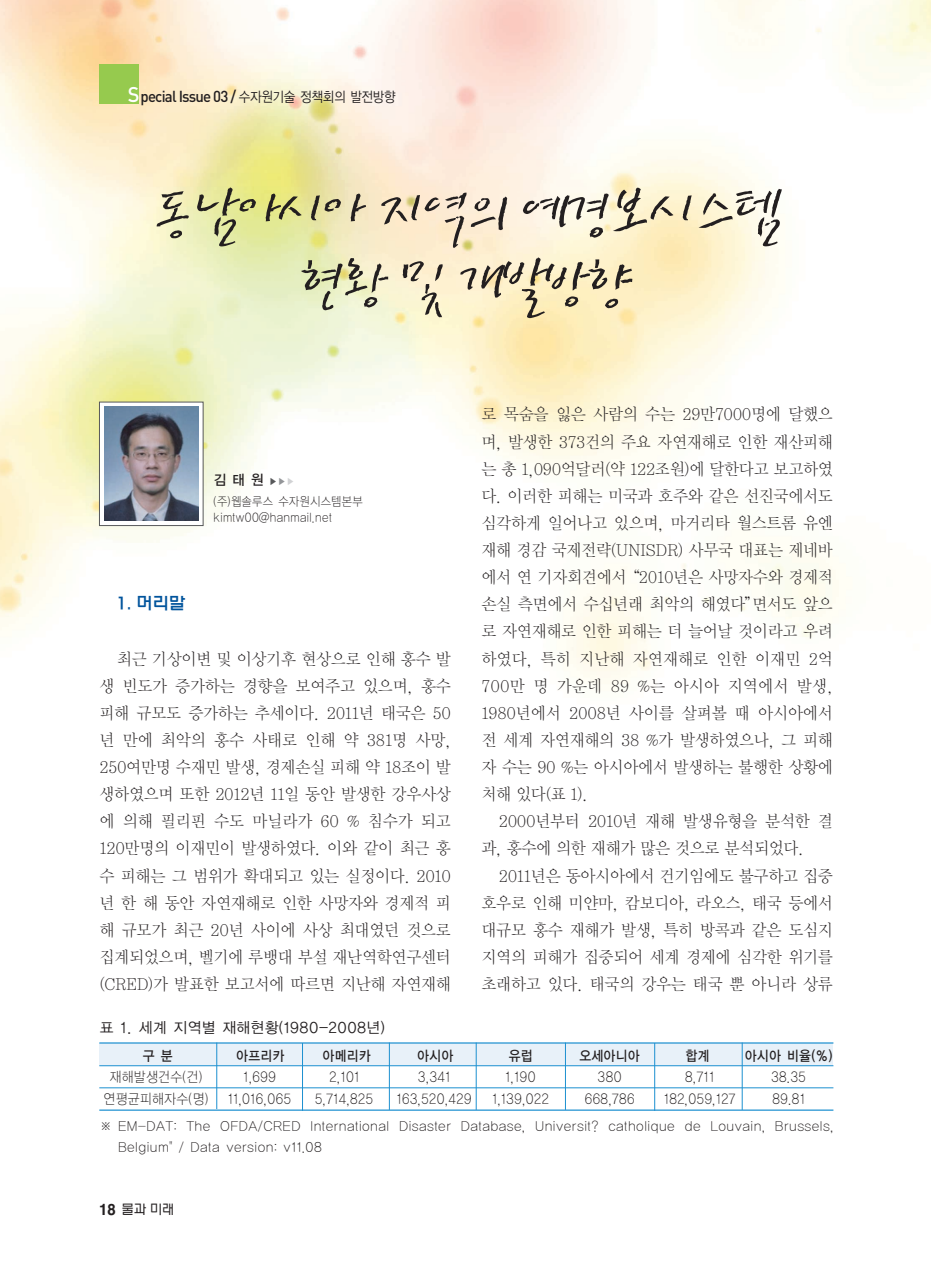
<style>
.page{position:relative;width:931px;height:1274px;background:#fff}
.page>*{position:absolute;margin:0;border:0;box-sizing:border-box;transform-origin:0 0}
.t1{font:63px/70px "San Bs B";letter-spacing:-.1em;color:#231f20;text-align:center;scale:.9 1}
.t2{font:500 17.5px "HY Wul Nun";color:#01549c;scale:.95 1}
.t3{font:16.62px/27.1px "Y Mj O11";letter-spacing:-.065em;color:#231f20;text-align:justify;scale:.95 1}
.t4{font:500 15.75px "DIN";letter-spacing:-.055em;color:#231f20;scale:.95 1}
.t5{font:14.88px "YGO12";letter-spacing:-.035em;color:#231f20}
.t6{font:14px "YGO11";letter-spacing:-.015em;color:#231f20;scale:.9 1}
.t7{font:14px "YGO13";letter-spacing:-.035em;color:#231f20;scale:.9 1}
.t8{font:14px "YGO11";letter-spacing:-.035em;color:#231f20;scale:.9 1}
.t9{font:300 14px "HY Wul Nun";color:#231f20;scale:.9 1}
.t10{font:14px "YGO13";letter-spacing:-.035em;color:#231f20}
.t11{font:13.12px/21px "YGO11";letter-spacing:-.015em;color:#231f20}
.t12{font:12.25px/15.8px "YGO11";letter-spacing:-.025em;color:#231f20;scale:.9 1}
.s1{font-size:21px;color:#fff}
.s2{font-family:"YGO12";font-weight:400;font-size:14px}
.s3{font-family:"J Cbg K";font-size:8.75px;color:#57585a}
.s4{font-family:"J Cbg K";font-size:8.75px;color:#939598}
.s5{font-family:"J Cbg K";font-size:8.75px;color:#d1d2d4}
.s6{font-family:"Helvetica";font-weight:700;font-size:15.75px}
</style>
<div class="page">
<img style="left:0;top:0;width:931px;height:1111px">
<div style="left:99px;top:64px;width:40px;height:40px;background:#96ca4e"></div>
<svg style="left:101px;top:404px;width:100px;height:120px"></svg>
<div style="left:99px;top:402px;width:104px;height:124px;border:1px solid #57585a"></div>
<img style="left:104px;top:407px;width:94px;height:114px">
<div style="left:99px;top:1043px;width:734px;height:22px;background:#e8f1f9"></div>
<hr style="left:99px;top:1088px;width:734px;height:1px;background:#1c90d0">
<hr style="left:99px;top:1042px;width:734px;height:2px;background:#1c90d0">
<hr style="left:99px;top:1065px;width:734px;height:1px;background:#1c90d0">
<hr style="left:99px;top:1110px;width:734px;height:1px;background:#1c90d0">
<hr style="left:216px;top:1043px;width:1px;height:66px;background:#1c90d0">
<hr style="left:302px;top:1043px;width:1px;height:68px;background:#1c90d0">
<hr style="left:389px;top:1043px;width:1px;height:67px;background:#1c90d0">
<hr style="left:476px;top:1043px;width:1px;height:67px;background:#1c90d0">
<hr style="left:565px;top:1043px;width:1px;height:67px;background:#1c90d0">
<hr style="left:654px;top:1043px;width:1px;height:68px;background:#1c90d0">
<hr style="left:742px;top:1043px;width:1px;height:67px;background:#1c90d0">
<p class="t4" style="left:128px;top:91px;width:284px"><span class="s1">S</span>pecial Issue 03 / <span class="s2">수자원기술 정책회의 발전방향</span></p>
<h1 class="t1" style="left:150px;top:187px;width:704px">동남아시아 지역의 예경보시스템 현황 및 개발방향</h1>
<p class="t10" style="left:213px;top:474px;width:83px">김태원 <span class="s3">▶</span><span class="s4">▶</span><span class="s5">▶</span></p>
<p class="t12" style="left:213px;top:494px;width:168px">(주)웹솔루스 수자원시스템본부 kimtw00@hanmail.net</p>
<p class="t2" style="left:117px;top:596px;width:74px">1. 머리말</p>
<p class="t3" style="left:99px;top:646px;width:372px;text-indent:17px">최근 기상이변 및 이상기후 현상으로 인해 홍수 발 생 빈도가 증가하는 경향을 보여주고 있으며, 홍수 피해 규모도 증가하는 추세이다. 2011년 태국은 50 년 만에 최악의 홍수 사태로 인해 약 381명 사망, 250여만명 수재민 발생, 경제손실 피해 약 18조이 발 생하였으며 또한 2012년 11일 동안 발생한 강우사상 에 의해 필리핀 수도 마닐라가 60 % 침수가 되고 120만명의 이재민이 발생하였다. 이와 같이 최근 홍 수 피해는 그 범위가 확대되고 있는 실정이다. 2010 년 한 해 동안 자연재해로 인한 사망자와 경제적 피 해 규모가 최근 20년 사이에 사상 최대였던 것으로 집계되었으며, 벨기에 루뱅대 부설 재난역학연구센터 (CRED)가 발표한 보고서에 따르면 지난해 자연재해</p>
<p class="t5" style="left:99px;top:1021px;width:287px">표 1. 세계 지역별 재해현황(1980-2008년)</p>
<p class="t3" style="left:481px;top:402px;width:372px">로 목숨을 잃은 사람의 수는 29만7000명에 달했으 며, 발생한 373건의 주요 자연재해로 인한 재산피해 는 총 1,090억달러(약 122조원)에 달한다고 보고하였 다. 이러한 피해는 미국과 호주와 같은 선진국에서도 심각하게 일어나고 있으며, 마거리타 월스트롬 유엔 재해 경감 국제전략(UNISDR) 사무국 대표는 제네바 에서 연 기자회견에서“2010년은 사망자수와 경제적 손실 측면에서 수십년래 최악의 해였다”면서도 앞으 로 자연재해로 인한 피해는 더 늘어날 것이라고 우려 하였다, 특히 지난해 자연재해로 인한 이재민 2억 700만 명 가운데 89 %는 아시아 지역에서 발생, 1980년에서 2008년 사이를 살펴볼 때 아시아에서 전 세계 자연재해의 38 %가 발생하였으나, 그 피해 자 수는 90 %는 아시아에서 발생하는 불행한 상황에 처해 있다(표 1).</p>
<p class="t3" style="left:481px;top:809px;width:372px;text-indent:17px">2000년부터 2010년 재해 발생유형을 분석한 결 과, 홍수에 의한 재해가 많은 것으로 분석되었다.</p>
<p class="t3" style="left:481px;top:863px;width:372px;text-indent:17px">2011년은 동아시아에서 건기임에도 불구하고 집중 호우로 인해 미얀마, 캄보디아, 라오스, 태국 등에서 대규모 홍수 재해가 발생, 특히 방콕과 같은 도심지 지역의 피해가 집중되어 세계 경제에 심각한 위기를 초래하고 있다. 태국의 강우는 태국 뿐 아니라 상류</p>
<p class="t7" style="left:142px;top:1049px;width:35px">구 분</p>
<p class="t7" style="left:236px;top:1049px;width:56px">아프리카</p>
<p class="t7" style="left:322px;top:1049px;width:56px">아메리카</p>
<p class="t7" style="left:417px;top:1049px;width:42px">아시아</p>
<p class="t7" style="left:509px;top:1049px;width:29px">유럽</p>
<p class="t7" style="left:579px;top:1049px;width:69px">오세아니아</p>
<p class="t7" style="left:685px;top:1049px;width:29px">합계</p>
<p class="t7" style="left:745px;top:1049px;width:100px">아시아 비율(%)</p>
<p class="t6" style="left:109px;top:1071px;width:105px">재해발생건수(건)</p>
<p class="t6" style="left:243px;top:1071px;width:38px">1,699</p>
<p class="t6" style="left:329px;top:1071px;width:35px">2,101</p>
<p class="t6" style="left:418px;top:1071px;width:38px">3,341</p>
<p class="t6" style="left:505px;top:1071px;width:36px">1,190</p>
<p class="t6" style="left:598px;top:1071px;width:29px">380</p>
<p class="t6" style="left:685px;top:1071px;width:35px">8,711</p>
<p class="t6" style="left:771px;top:1071px;width:40px">38.35</p>
<p class="t8" style="left:103px;top:1093px;width:119px">연평균피해자수(명)</p>
<p class="t6" style="left:228px;top:1093px;width:72px">11,016,065</p>
<p class="t6" style="left:315px;top:1093px;width:67px">5,714,825</p>
<p class="t6" style="left:397px;top:1093px;width:85px">163,520,429</p>
<p class="t6" style="left:492px;top:1093px;width:65px">1,139,022</p>
<p class="t6" style="left:584px;top:1093px;width:58px">668,786</p>
<p class="t6" style="left:664px;top:1093px;width:82px">182,059,127</p>
<p class="t6" style="left:772px;top:1093px;width:38px">89.81</p>
<p class="t11" style="left:118px;top:1116px;width:718px;text-indent:-18px">※ EM-DAT: The OFDA/CRED International Disaster Database, Universit? catholique de Louvain, Brussels,<br>Belgium" / Data version: v11.08</p>
<p class="t9" style="left:99px;top:1204px;width:85px"><span class="s6">18</span> 물과 미래</p>
</div>
